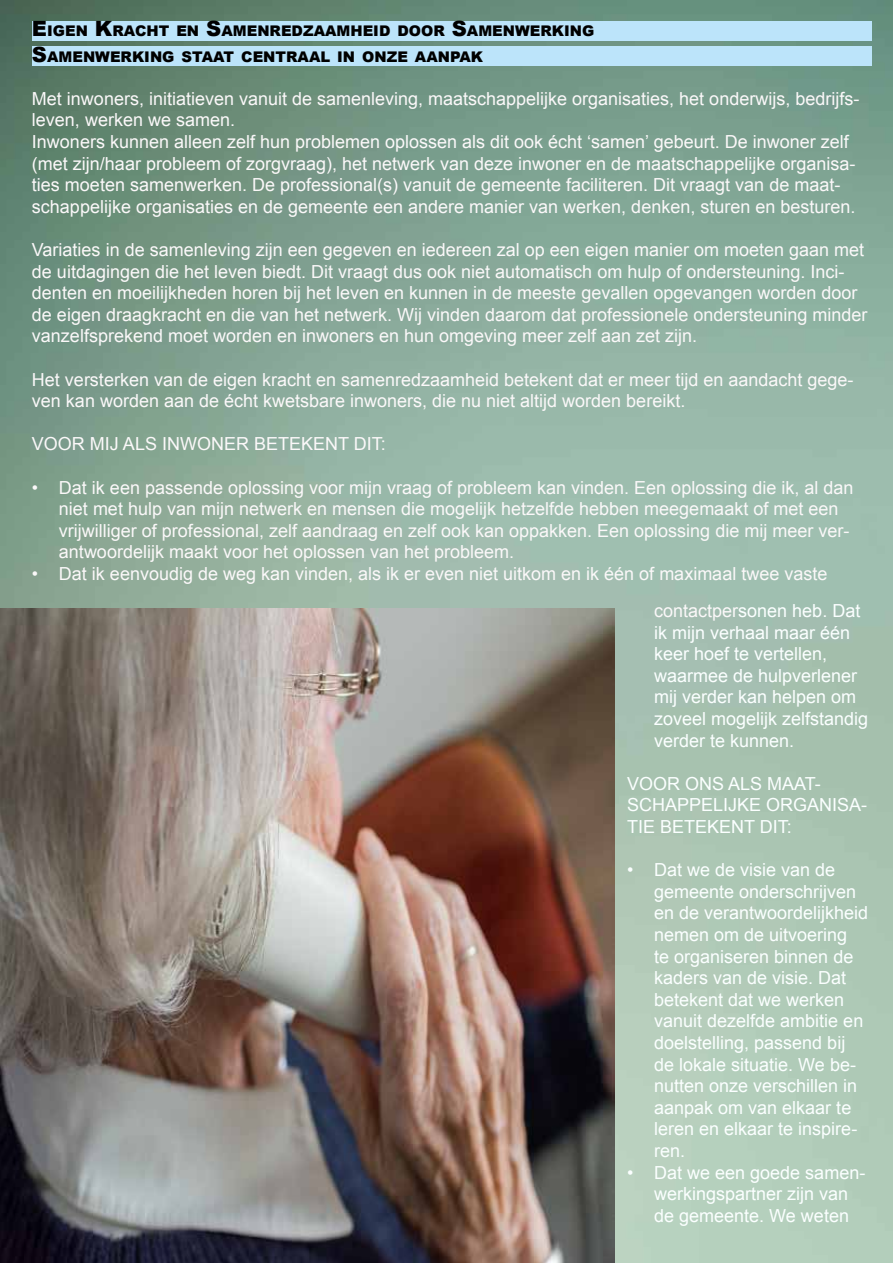
<style>
.page{position:relative;width:893px;height:1263px;background:#fff}
.page>*{position:absolute;margin:0;border:0;box-sizing:border-box;transform-origin:0 0}
.t1{font:18px/21.6px "Arial";color:#fbf8f9}
.t2{font:18px/21.6px "Arial";color:#fbffff}
.t3{font:900 14.7px/25.2px "Arial";color:#000}
.s1{font-size:21px}
.s2{color:#fbffff}
</style>
<div class="page">
<img style="left:0;top:0;width:893px;height:1263px">
<div style="left:32px;top:21px;width:840px;height:20px;background:#bce4fa"></div>
<div style="left:32px;top:46px;width:840px;height:20px;background:#bce4fa"></div>
<img style="left:0;top:608px;width:614px;height:655px">
<p class="t3" style="left:32px;top:18px;width:564px"><span class="s1">E</span>IGEN <span class="s1">K</span>RACHT EN <span class="s1">S</span>AMENREDZAAMHEI D DOOR <span class="s1">S</span>AMENWERKI NG<br><span class="s1">S</span>AMENWERKI NG STAAT CENTRAAL I N ONZE AANPAK</p>
<p class="t1" style="left:32px;top:88px;width:829px">Met inwoners, initiatieven vanuit de samenleving, maatschappelijke organisaties, het onderwijs, bedrijfs&shy;leven, werken we samen.<br>Inwoners kunnen alleen zelf hun problemen oplossen als dit ook écht ‘samen’ gebeurt. De inwoner zelf (met zijn/haar probleem of zorgvraag), het netwerk van deze inwoner en de maatschappelijke organisa&shy;ties moeten samenwerken. De professional(s) vanuit de gemeente faciliteren. Dit vraagt van de maat&shy;schappelijke organisaties en de gemeente een andere manier van werken, denken, sturen en besturen.</p>
<p class="t1" style="left:32px;top:239px;width:837px">Variaties in de samenleving zijn een gegeven en iedereen zal op een eigen manier om moeten gaan met de uitdagingen die het leven biedt. Dit vraagt dus ook niet automatisch om hulp of ondersteuning. Inci&shy;denten en moeilijkheden horen bij het leven en kunnen in de meeste gevallen opgevangen worden door de eigen draagkracht en die van het netwerk. Wij vinden daarom dat professionele ondersteuning minder vanzelfsprekend moet worden en inwoners en hun omgeving meer zelf aan zet zijn.</p>
<p class="t1" style="left:32px;top:369px;width:823px">Het versterken van de eigen kracht en samenredzaamheid betekent dat er meer tijd en aandacht gege&shy;ven kan worden aan de écht kwetsbare inwoners, die nu niet altijd worden bereikt.</p>
<p class="t1" style="left:32px;top:433px;width:355px">VOOR MIJ ALS INWONER BETEKENT DIT:</p>
<p class="t1" style="left:59px;top:477px;width:796px;text-indent:-27px">• Dat ik een passende oplossing voor mijn vraag of probleem kan vinden. Een oplossing die ik, al dan niet met hulp van mijn netwerk en mensen die mogelijk hetzelfde hebben meegemaakt of met een vrijwilliger of professional, zelf aandraag en zelf ook kan oppakken. Een oplossing die mij meer ver&shy;antwoordelijk maakt voor het oplossen van het probleem.</p>
<p class="t1" style="left:654px;top:555px;width:208px;line-height:37px;text-indent:-622px">• Dat ik eenvoudig de weg kan vinden, als ik er even niet uitkom en ik één of maximaal twee vaste contactper<span class="s2">sonen heb. Dat</span></p>
<p class="t2" style="left:654px;top:622px;width:216px">ik mijn verhaal maar één keer hoef te vertellen, waarmee de hulpverlener mij verder kan helpen om zoveel mogelijk zelfstandig verder te kunnen.</p>
<p class="t2" style="left:627px;top:773px;width:242px">VOOR ONS ALS MAAT-<br>SCHAPPELIJKE ORGANISA-<br>TIE BETEKENT DIT:</p>
<p class="t2" style="left:654px;top:859px;width:216px;text-indent:-27px">• Dat we de visie van de gemeente onderschrijven en de verantwoordelijkheid nemen om de uitvoering<br>te organiseren binnen de kaders van de visie. Dat betekent dat we werken vanuit dezelfde ambitie en doelstelling, passend bij de lokale situatie. We be&shy;nutten onze verschillen in aanpak om van elkaar te leren en elkaar te inspire&shy;ren.</p>
<p class="t2" style="left:627px;top:1162px;width:240px;text-align:center">• Dat we een goede samen&shy;werkingspartner zijn van<br>de gemeente. We weten</p>
</div>
